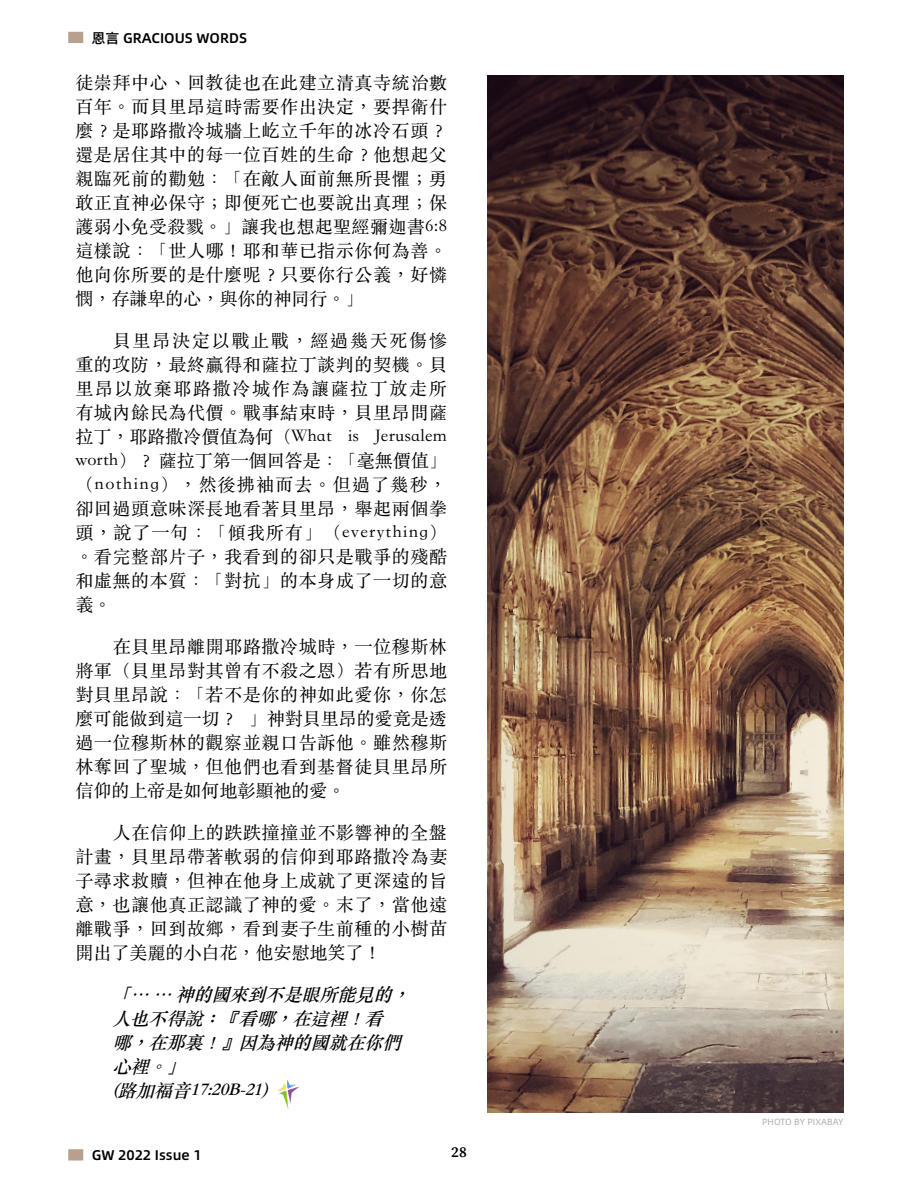
<style>
.page{position:relative;width:918px;height:1188px;background:#fff}
.page>*{position:absolute;margin:0;border:0;box-sizing:border-box;transform-origin:0 0}
.t1{font:18px/24px "ST Songti TC Regular";letter-spacing:.035em;color:#000;text-align:justify}
.t2{font:italic 18px/24px "ST Songti TC Bold";color:#000}
.t3{font:600 15px "Source Serif Pro";color:#000}
.t4{font:500 14.1px "Alibaba Pu Hui Ti";color:#000}
.t5{font:9px "Alibaba Pu Hui Ti";letter-spacing:.01em;color:#aeadae}
</style>
<div class="page">
<img style="left:487px;top:75px;width:357px;height:1038px">
<img style="left:278px;top:1080px;width:21px;height:29px">
<div style="left:68px;top:32px;width:15px;height:11px;background:#b7a18c"></div>
<div style="left:68px;top:1149px;width:15px;height:12px;background:#b7a18c"></div>
<p class="t4" style="left:92px;top:27px;width:157px">恩言 GRACIOUS WORDS</p>
<p class="t1" style="left:75px;top:70px;width:373px">徒崇拜中心、回教徒也在此建立清真寺統治數百年。而貝里昂這時需要作出決定，要捍衛什麼？是耶路撒冷城牆上屹立千年的冰冷石頭？還是居住其中的每一位百姓的生命？他想起父親臨死前的勸勉：「在敵人面前無所畏懼；勇敢正直神必保守；即便死亡也要說出真理；保護弱小免受殺戮。」讓我也想起聖經彌迦書6:8這樣說：「世人哪！耶和華已指示你何為善。他向你所要的是什麼呢？只要你行公義，好憐憫，存謙卑的心，與你的神同行。」</p>
<p class="t1" style="left:75px;top:328px;width:373px;text-indent:37px">貝里昂決定以戰止戰，經過幾天死傷慘重的攻防，最終贏得和薩拉丁談判的契機。貝里昂以放棄耶路撒冷城作為讓薩拉丁放走所有城內餘民為代價。戰事結束時，貝里昂問薩拉丁，耶路撒冷價值為何（What is Jerusalem worth）？ 薩拉丁第一個回答是：「毫無價值」（nothing），然後拂袖而去。但過了幾秒，卻回過頭意味深長地看著貝里昂，舉起兩個拳頭，說了一句：「傾我所有」（everything）。看完整部片子，我看到的卻只是戰爭的殘酷和虛無的本質：「對抗」的本身成了一切的意義。</p>
<p class="t1" style="left:75px;top:634px;width:373px;text-indent:37px">在貝里昂離開耶路撒冷城時，一位穆斯林將軍（貝里昂對其曾有不殺之恩）若有所思地對貝里昂說：「若不是你的神如此愛你，你怎麼可能做到這一切？ 」神對貝里昂的愛竟是透過一位穆斯林的觀察並親口告訴他。雖然穆斯林奪回了聖城，但他們也看到基督徒貝里昂所信仰的上帝是如何地彰顯祂的愛。</p>
<p class="t1" style="left:75px;top:820px;width:373px;text-indent:37px">人在信仰上的跌跌撞撞並不影響神的全盤計畫，貝里昂帶著軟弱的信仰到耶路撒冷為妻子尋求救贖，但神在他身上成就了更深遠的旨意，也讓他真正認識了神的愛。末了，當他遠離戰爭，回到故鄉，看到妻子生前種的小樹苗開出了美麗的小白花，他安慰地笑了！</p>
<p class="t2" style="left:113px;top:982px;width:304px">「… … 神的國來到不是眼所能見的，人也不得說：『看哪，在這裡！看哪，在那裏！』因為神的國就在你們心裡。」<br>(路加福音17:20B-21)</p>
<p class="t4" style="left:92px;top:1144px;width:111px">GW 2022 Issue 1</p>
<p class="t3" style="left:451px;top:1142px;width:17px">28</p>
<p class="t5" style="left:762px;top:1115px;width:83px">PHOTO BY PIXABAY</p>
</div>
